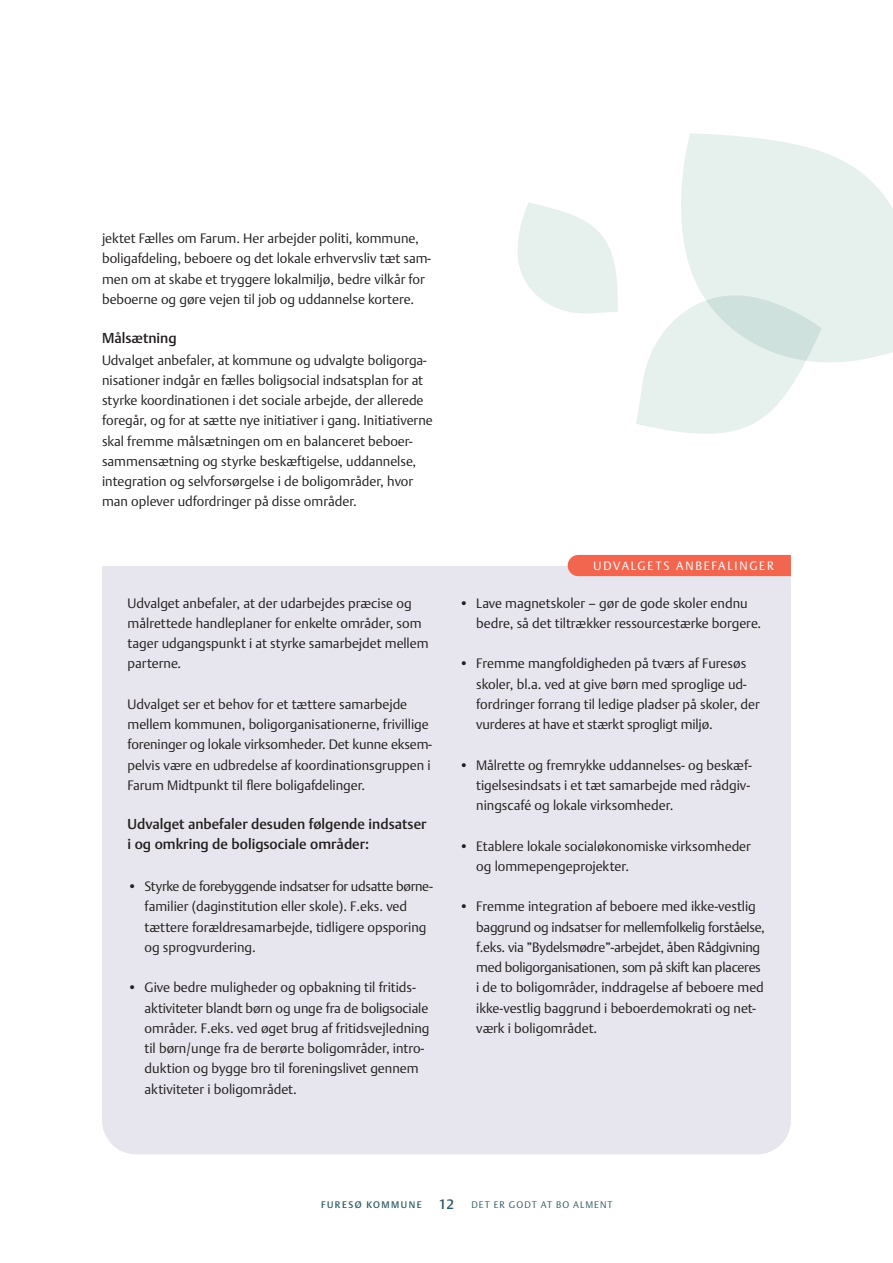
<style>
.page{position:relative;width:893px;height:1263px;background:#fff}
.page>*{position:absolute;margin:0;border:0;box-sizing:border-box;transform-origin:0 0}
.M{font:500 14.25px/20.2px "DTL Argo TOT";color:#231f20}
.B_indryk{font:300 13.5px/20.2px "DTL Argo TOT";color:#231f20}
.B{font:300 13.5px/20.2px "DTL Argo TOT";color:#231f20}
.t1{font:500 13.5px "DTL Argo TOT";color:#305b63}
.Fakta-overskrift{font:300 12px "DTL Argo TOT";letter-spacing:.15em;color:#fff}
.t2{font:300 9.45px "DTL Argo TOT";letter-spacing:.115em;color:#305b63}
.t3{font:500 9.45px "DTL Argo TOT";letter-spacing:.155em;color:#305b63}
</style>
<div class="page">
<div style="left:102px;top:566px;width:689px;height:588px;background:#e7e5ed"></div>
<div style="left:568px;top:555px;width:223px;height:21px;background:#f2664f"></div>
<svg style="left:681px;top:133px;width:212px;height:230px;background:#e9f1ef"></svg>
<svg style="left:636px;top:290px;width:186px;height:144px"></svg>
<svg style="left:517px;top:203px;width:101px;height:111px"></svg>
<p class="B" style="left:102px;top:228px;width:330px">jektet Fælles om Farum. Her arbejder politi, kommune, boligafdeling, beboere og det lokale erhvervsliv tæt sam&shy;men om at skabe et tryggere lokalmiljø, bedre vilkår for beboerne og gøre vejen til job og uddannelse kortere.</p>
<p class="M" style="left:102px;top:328px;width:76px">Målsætning</p>
<p class="B" style="left:102px;top:350px;width:332px">Udvalget anbefaler, at kommune og udvalgte boligorga&shy;nisationer indgår en fælles boligsocial indsatsplan for at styrke koordinationen i det sociale arbejde, der allerede foregår, og for at sætte nye initiativer i gang. Initiativerne skal fremme målsætningen om en balanceret beboer&shy;sammensætning og styrke beskæftigelse, uddannelse, integration og selvforsørgelse i de boligområder, hvor man oplever udfordringer på disse områder.</p>
<p class="B" style="left:128px;top:593px;width:303px">Udvalget anbefaler, at der udarbejdes præcise og målrettede handleplaner for enkelte områder, som tager udgangspunkt i at styrke samarbejdet mellem parterne.</p>
<p class="B" style="left:128px;top:694px;width:306px">Udvalget ser et behov for et tættere samarbejde mellem kommunen, boligorganisationerne, frivillige foreninger og lokale virksomheder. Det kunne eksem&shy;pelvis være en udbredelse af koordinationsgruppen i Farum Midtpunkt til flere boligafdelinger.</p>
<p class="M" style="left:128px;top:814px;width:300px">Udvalget anbefaler desuden følgende indsatser i og omkring de boligsociale områder:</p>
<p class="B_indryk" style="left:145px;top:876px;width:290px;text-indent:-17px">• Styrke de forebyggende indsatser for udsatte børne&shy;familier (daginstitution eller skole). F.eks. ved tættere forældresamarbejde, tidligere opsporing og sprogvurdering.</p>
<p class="B_indryk" style="left:145px;top:977px;width:286px;text-indent:-17px">• Give bedre muligheder og opbakning til fritids&shy;aktiviteter blandt børn og unge fra de boligsociale områder. F.eks. ved øget brug af fritidsvejledning til børn/unge fra de berørte boligområder, intro&shy;duktion og bygge bro til foreningslivet gennem aktiviteter i boligområdet.</p>
<p class="Fakta-overskrift" style="left:594px;top:559px;width:182px">UDVALGETS ANBEFALINGER</p>
<p class="B_indryk" style="left:476px;top:593px;width:287px;text-indent:-17px">• Lave magnetskoler – gør de gode skoler endnu bedre, så det tiltrækker ressourcestærke borgere.</p>
<p class="B_indryk" style="left:476px;top:653px;width:285px;text-indent:-17px">• Fremme mangfoldigheden på tværs af Furesøs skoler, bl.a. ved at give børn med sproglige ud&shy;fordringer forrang til ledige pladser på skoler, der vurderes at have et stærkt sprogligt miljø.</p>
<p class="B_indryk" style="left:476px;top:755px;width:277px;text-indent:-17px">• Målrette og fremrykke uddannelses- og beskæf&shy;tigelsesindsats i et tæt samarbejde med rådgiv&shy;ningscafé og lokale virksomheder.</p>
<p class="B_indryk" style="left:476px;top:836px;width:276px;text-indent:-17px">• Etablere lokale socialøkonomiske virksomheder og lommepengeprojekter.</p>
<p class="B_indryk" style="left:476px;top:896px;width:290px;text-indent:-17px">• Fremme integration af beboere med ikke-vestlig baggrund og indsatser for mellemfolkelig forståelse, f.eks. via ”Bydelsmødre”-arbejdet, åben Rådgivning med boligorganisationen, som på skift kan placeres i de to boligområder, inddragelse af beboere med ikke-vestlig baggrund i beboerdemokrati og net&shy;værk i boligområdet.</p>
<p class="t3" style="left:321px;top:1199px;width:102px">FURESØ KOMMUNE</p>
<p class="t1" style="left:439px;top:1196px;width:17px">12</p>
<p class="t2" style="left:471px;top:1199px;width:143px">DET ER GODT AT BO ALMENT</p>
</div>
